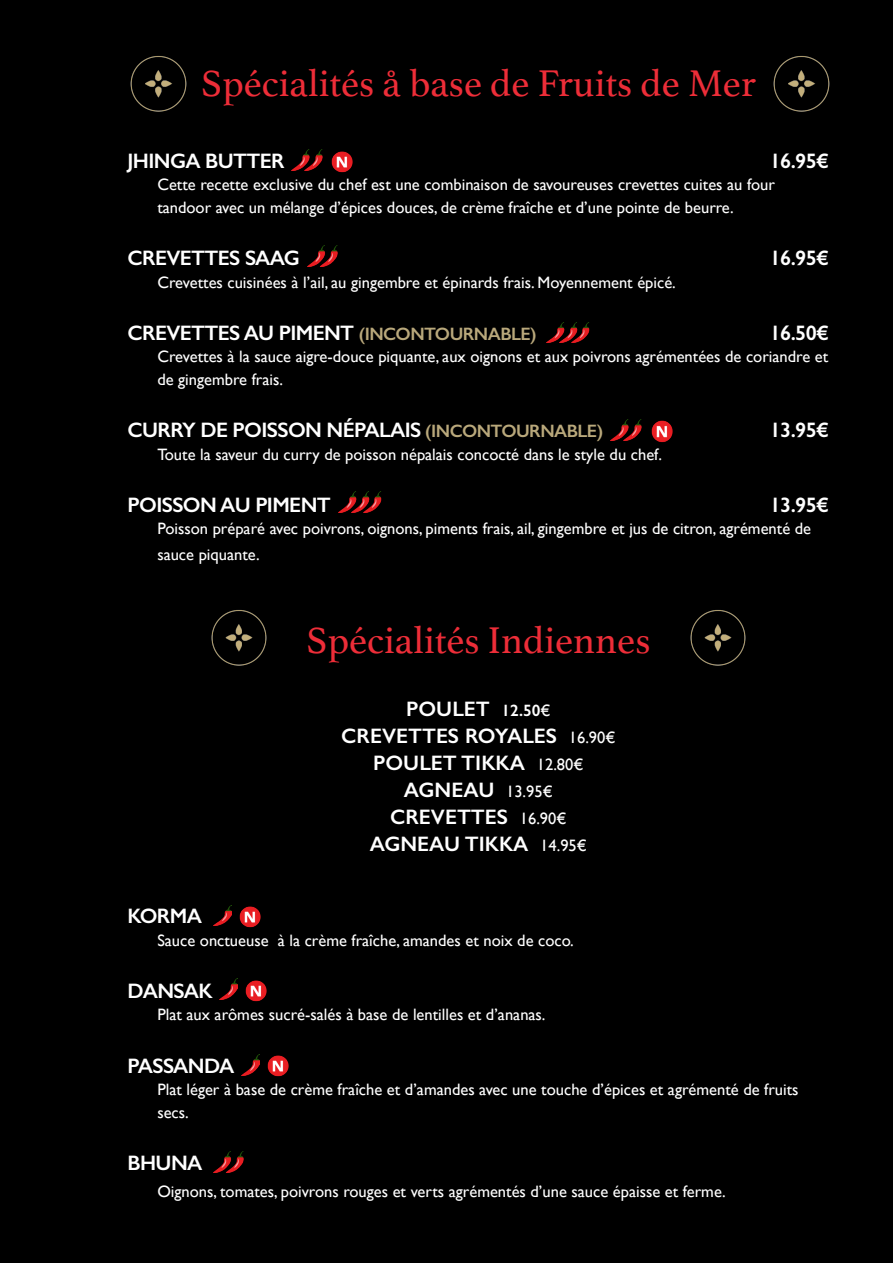
<style>
.page{position:relative;width:893px;height:1263px;background:#000}
.page>*{position:absolute;margin:0;border:0;box-sizing:border-box;transform-origin:0 0}
.t1{font:39px "Athelas";color:#ed2d38}
.t2{font:600 21px "Gill Sans";letter-spacing:-.03em;color:#fff}
.t3{font:600 21px/27px "Gill Sans";color:#fff;text-align:center}
.t4{font:16.5px/22.5px "Gill Sans";color:#fff}
.s1{font-size:18px;color:#b9a87b}
.s2{font-size:16.5px}
.s3{font-weight:400;font-size:16.5px}
</style>
<div class="page">
<img style="left:130px;top:56px;width:57px;height:56px">
<img style="left:773px;top:56px;width:57px;height:56px">
<img style="left:211px;top:610px;width:56px;height:56px">
<img style="left:690px;top:610px;width:56px;height:56px">
<img style="left:292px;top:150px;width:31px;height:21px">
<img style="left:307px;top:246px;width:31px;height:20px">
<img style="left:611px;top:420px;width:31px;height:20px">
<img style="left:547px;top:322px;width:43px;height:21px">
<img style="left:338px;top:492px;width:44px;height:21px">
<img style="left:213px;top:1151px;width:31px;height:21px">
<img style="left:214px;top:905px;width:17px;height:21px">
<img style="left:220px;top:979px;width:18px;height:20px">
<img style="left:242px;top:1054px;width:17px;height:21px">
<img style="left:331px;top:151px;width:22px;height:22px">
<img style="left:651px;top:420px;width:22px;height:22px">
<img style="left:239px;top:906px;width:22px;height:22px">
<img style="left:245px;top:980px;width:22px;height:21px">
<img style="left:267px;top:1055px;width:22px;height:22px">
<h1 class="t1" style="left:201px;top:62px;width:556px">Spécialités å base de Fruits de Mer</h1>
<p class="t2" style="left:128px;top:148px;width:159px">JHINGA BUTTER</p>
<p class="t2" style="left:770px;top:148px;width:61px">16.95€</p>
<p class="t4" style="left:157px;top:174px;width:619px">Cette recette exclusive du chef est une combinaison de savoureuses crevettes cuites au four tandoor avec un mélange d’épices douces, de crème fraîche et d’une pointe de beurre.</p>
<p class="t2" style="left:128px;top:245px;width:174px">CREVETTES SAAG</p>
<p class="t2" style="left:770px;top:245px;width:61px">16.95€</p>
<p class="t4" style="left:157px;top:271px;width:520px">Crevettes cuisinées à l’ail, au gingembre et épinards frais. Moyennement épicé.</p>
<p class="t2" style="left:128px;top:320px;width:411px">CREVETTES AU PIMENT <span class="s1">(INCONTOURNABLE)</span></p>
<p class="t2" style="left:770px;top:320px;width:61px">16.50€</p>
<p class="t4" style="left:157px;top:345px;width:672px">Crevettes à la sauce aigre-douce piquante, aux oignons et aux poivrons agrémentées de coriandre et de gingembre frais.</p>
<p class="t2" style="left:128px;top:417px;width:477px">CURRY DE POISSON NÉPALAIS <span class="s1">(INCONTOURNABLE)</span></p>
<p class="t2" style="left:770px;top:417px;width:61px">13.95€</p>
<p class="t4" style="left:157px;top:443px;width:506px">Toute la saveur du curry de poisson népalais concocté dans le style du chef.</p>
<p class="t2" style="left:128px;top:492px;width:205px">POISSON AU PIMENT</p>
<p class="t2" style="left:770px;top:492px;width:61px">13.95€</p>
<p class="t4" style="left:157px;top:516px;width:655px;line-height:25.2px">Poisson préparé avec poivrons, oignons, piments frais, ail, gingembre et jus de citron, agrémenté de sauce piquante.</p>
<h1 class="t1" style="left:306px;top:619px;width:346px">Spécialités Indiennes</h1>
<p class="t3" style="left:341px;top:695px;width:276px">POULET <span class="s2">12.50</span><span class="s3">€<br></span>CREVETTES ROYALES <span class="s3">16.90€<br></span>POULET TIKKA <span class="s3">12.80€<br></span>AGNEAU <span class="s3">13.95€<br></span>CREVETTES <span class="s3">16.90€<br></span>AGNEAU TIKKA <span class="s3">14.95€</span></p>
<p class="t2" style="left:128px;top:903px;width:76px">KORMA</p>
<p class="t4" style="left:157px;top:929px;width:418px">Sauce onctueuse à la crème fraîche, amandes et noix de coco.</p>
<p class="t2" style="left:128px;top:978px;width:87px">DANSAK</p>
<p class="t4" style="left:157px;top:1003px;width:390px">Plat aux arômes sucré-salés à base de lentilles et d’ananas.</p>
<p class="t2" style="left:128px;top:1053px;width:109px">PASSANDA</p>
<p class="t4" style="left:157px;top:1078px;width:643px">Plat léger à base de crème fraîche et d’amandes avec une touche d’épices et agrémenté de fruits secs.</p>
<p class="t2" style="left:128px;top:1150px;width:76px">BHUNA</p>
<p class="t4" style="left:157px;top:1180px;width:570px">Oignons, tomates, poivrons rouges et verts agrémentés d’une sauce épaisse et ferme.</p>
</div>
